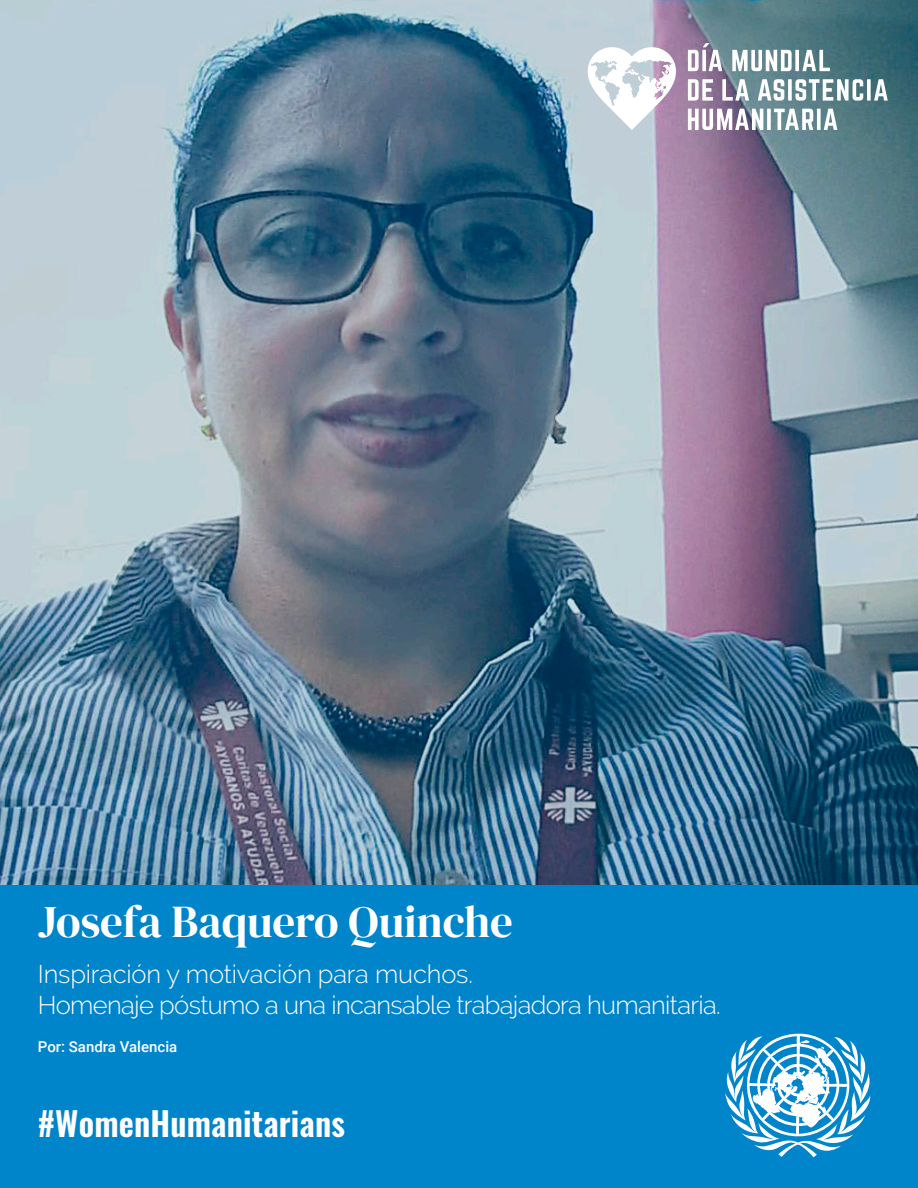
<style>
.page{position:relative;width:918px;height:1188px;background:#fff}
.page>*{position:absolute;margin:0;border:0;box-sizing:border-box;transform-origin:0 0}
.t1{font:45px "DM Serif Display";color:#fff}
.t2{font:600 33px "Oswald";letter-spacing:.005em;color:#fff}
.t3{font:300 25.5px/31.5px "Raleway";letter-spacing:-.025em;color:#fff}
.t4{font:500 15px "Roboto";color:#fff}
</style>
<div class="page">
<img style="left:0;top:0;width:918px;height:886px">
<div style="left:0;top:886px;width:918px;height:302px;background:#0085cb"></div>
<svg style="left:725px;top:1033px;width:146px;height:124px"></svg>
<svg style="left:588px;top:47px;width:88px;height:83px"></svg>
<svg style="left:688px;top:43px;width:200px;height:87px"></svg>
<h1 class="t1" style="left:38px;top:895px;width:476px">Josefa Baquero Quinche</h1>
<p class="t3" style="left:38px;top:958px;width:684px">Inspiración y motivación para muchos.<br>Homenaje póstumo a una incansable trabajadora humanitaria.</p>
<p class="t4" style="left:38px;top:1037px;width:141px">Por: Sandra Valencia</p>
<p class="t2" style="left:38px;top:1100px;width:309px">#WomenHumanitarians</p>
</div>
